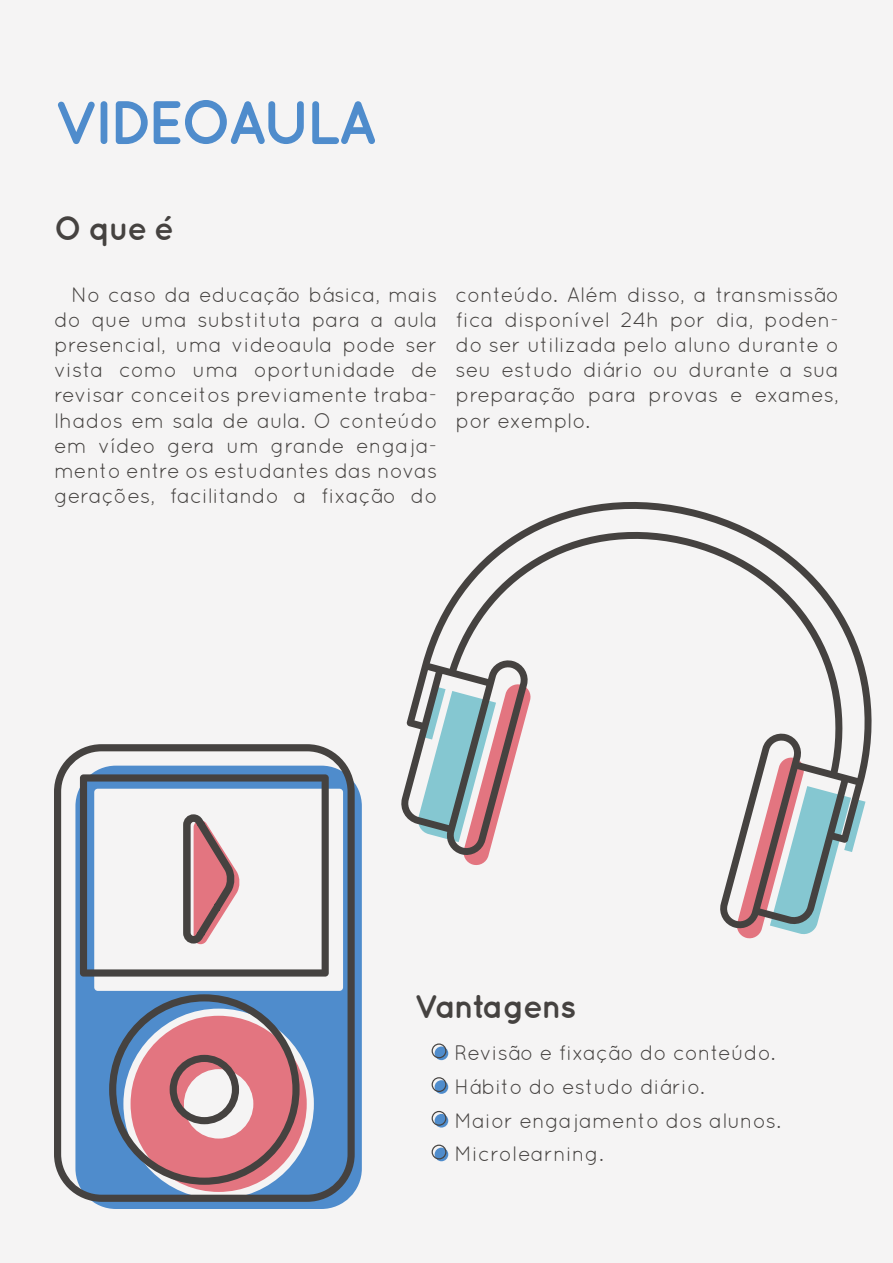
<style>
.page{position:relative;width:893px;height:1263px;background:#f5f4f4}
.page>*{position:absolute;margin:0;border:0;box-sizing:border-box;transform-origin:0 0}
.t1{font:700 61.2px "Quicksand";letter-spacing:-.08em;color:#4f8ccc}
.t2{font:700 33px "Quicksand";letter-spacing:-.05em;color:#454240}
.t3{font:21px/25.2px "Quicksand";color:#454240;text-align:justify}
</style>
<div class="page">
<svg style="left:93px;top:784px;width:269px;height:425px;background:#5e95cf"></svg>
<svg style="left:54px;top:744px;width:301px;height:458px"></svg>
<svg style="left:737px;top:930px;width:77px;height:9px"></svg>
<svg style="left:401px;top:502px;width:471px;height:428px"></svg>
<svg style="left:435px;top:1046px;width:13px;height:14px"></svg>
<svg style="left:432px;top:1043px;width:14px;height:15px"></svg>
<svg style="left:435px;top:1080px;width:13px;height:14px"></svg>
<svg style="left:432px;top:1077px;width:14px;height:15px"></svg>
<svg style="left:435px;top:1114px;width:13px;height:13px"></svg>
<svg style="left:432px;top:1111px;width:14px;height:15px"></svg>
<svg style="left:435px;top:1147px;width:13px;height:14px"></svg>
<svg style="left:432px;top:1144px;width:14px;height:15px"></svg>
<svg style="left:179px;top:810px;width:63px;height:137px"></svg>
<h1 class="t1" style="left:54px;top:86px;width:324px">VIDEOAULA</h1>
<h2 class="t2" style="left:54px;top:209px;width:122px">O que é</h2>
<p class="t3" style="left:54px;top:282px;width:385px;text-indent:17px">No caso da educação básica, mais do que uma substituta para a aula presencial, uma videoaula pode ser vista como uma oportunidade de revisar conceitos previamente traba&shy;lhados em sala de aula. O conteúdo em vídeo gera um grande engaja&shy;mento entre os estudantes das novas gerações, facilitando a fixação do</p>
<p class="t3" style="left:455px;top:282px;width:385px">conteúdo. Além disso, a transmissão fica disponível 24h por dia, poden&shy;do ser utilizada pelo aluno durante o seu estudo diário ou durante a sua preparação para provas e exames, por exemplo.</p>
<h2 class="t2" style="left:415px;top:986px;width:163px">Vantagens</h2>
<p class="t3" style="left:455px;top:1036px;width:328px;line-height:33.8px;text-align:left">Revisão e fixação do conteúdo.<br>Hábito do estudo diário.<br>Maior engajamento dos alunos.<br>Microlearning.</p>
</div>
